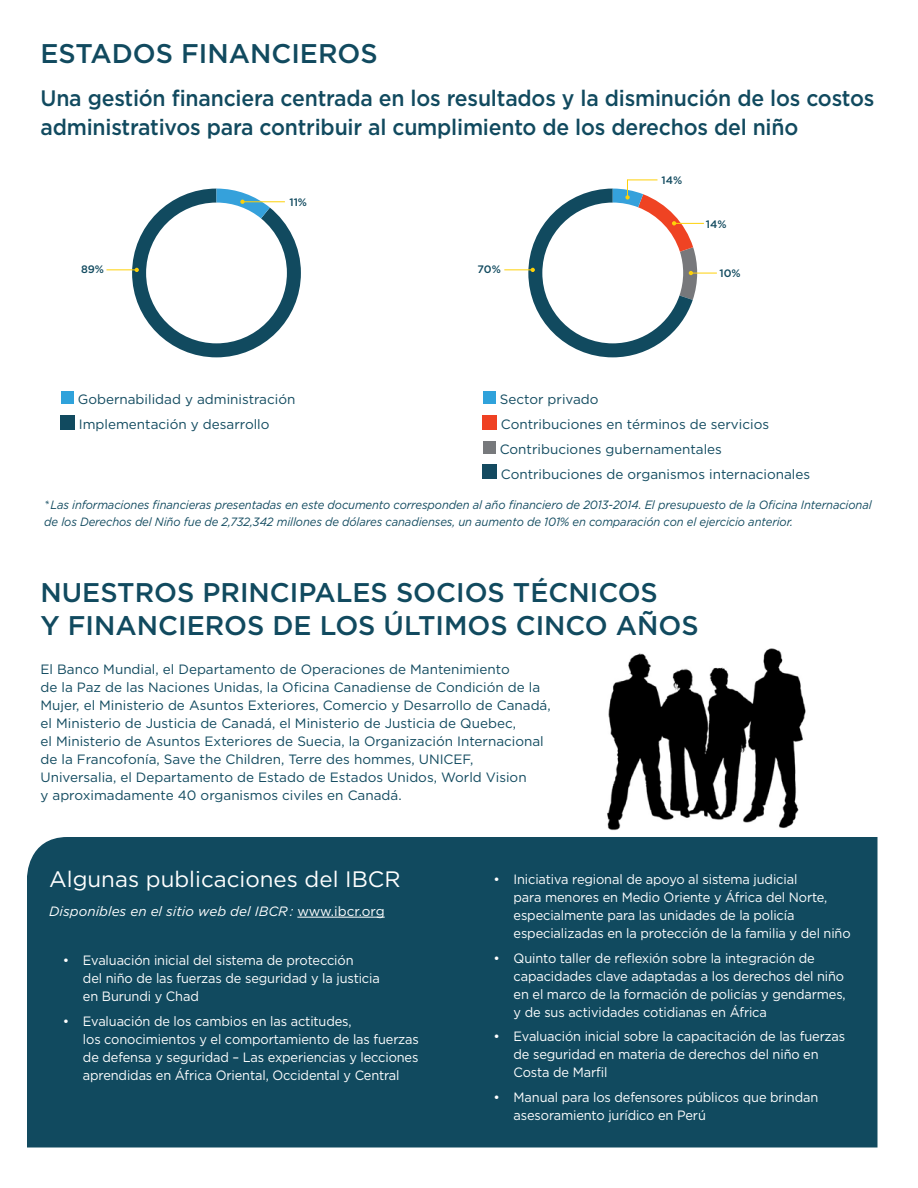
<style>
.page{position:relative;width:918px;height:1188px;background:#fff}
.page>*{position:absolute;margin:0;border:0;box-sizing:border-box;transform-origin:0 0}
.t1{font:500 27px/33px "Gotham";color:#114a5f}
.t2{font:500 22.35px/28.5px "Gotham";letter-spacing:-.01em;color:#114a5f;scale:.95 1}
.t3{font:22.35px "Gotham";color:#fff}
.t4{font:13.5px/18px "Gotham";letter-spacing:-.01em;color:#fff}
.t5{font:13.5px/18px "Gotham";color:#114a5f}
.t6{font:italic 13.5px "Gotham";color:#fff}
.t7{font:italic 12px/16.5px "Gotham";letter-spacing:-.01em;color:#114a5f;scale:.94 1}
.t8{font:500 10.8px "Gotham";color:#114a5f}
.s1{font-style:normal}
</style>
<div class="page">
<img style="left:607px;top:648px;width:199px;height:183px">
<div style="left:27px;top:837px;width:851px;height:311px;background:#114a5f"></div>
<hr style="left:106px;top:270px;width:31px;height:1px;background:#fed10a">
<svg style="left:132px;top:189px;width:169px;height:168px"></svg>
<hr style="left:242px;top:201px;width:43px;height:1px;background:#fed10a">
<svg style="left:504px;top:180px;width:213px;height:177px"></svg>
<div style="left:61px;top:392px;width:13px;height:12px;background:#2fa2db"></div>
<div style="left:61px;top:415px;width:14px;height:14px;background:#114a5f"></div>
<div style="left:483px;top:392px;width:13px;height:12px;background:#2fa2db"></div>
<div style="left:483px;top:415px;width:14px;height:14px;background:#ef4123"></div>
<div style="left:483px;top:441px;width:13px;height:13px;background:#77797c"></div>
<div style="left:483px;top:465px;width:14px;height:14px;background:#144a60"></div>
<hr style="left:297px;top:917px;width:88px;height:1px;background:#fff">
<h1 class="t1" style="left:40px;top:37px;width:339px">ESTADOS FINANCIEROS</h1>
<h2 class="t2" style="left:40px;top:84px;width:879px">Una gestión financiera centrada en los resultados y la disminución de los costos administrativos para contribuir al cumplimiento de los derechos del niño</h2>
<p class="t8" style="left:289px;top:195px;width:19px">11%</p>
<p class="t8" style="left:81px;top:262px;width:25px">89%</p>
<p class="t8" style="left:478px;top:262px;width:25px">70%</p>
<p class="t8" style="left:661px;top:173px;width:22px">14%</p>
<p class="t8" style="left:706px;top:217px;width:22px">14%</p>
<p class="t8" style="left:719px;top:266px;width:23px">10%</p>
<p class="t5" style="left:78px;top:387px;width:219px;line-height:24.8px">Gobernabilidad y administración<br>Implementación y desarrollo</p>
<p class="t5" style="left:500px;top:387px;width:312px;line-height:24.8px">Sector privado<br>Contribuciones en términos de servicios Contribuciones gubernamentales Contribuciones de organismos internacionales</p>
<p class="t7" style="left:44px;top:496px;width:882px">* Las informaciones financieras presentadas en este documento corresponden al año financiero de 2013-2014. El presupuesto de la Oficina Internacional de los Derechos del Niño fue de 2,732,342 millones de dólares canadienses, un aumento de 101% en comparación con el ejercicio anterior.</p>
<h1 class="t1" style="left:40px;top:576px;width:660px">NUESTROS PRINCIPALES SOCIOS TÉCNICOS<br>Y FINANCIEROS DE LOS ÚLTIMOS CINCO AÑOS</h1>
<p class="t5" style="left:41px;top:660px;width:512px">El Banco Mundial, el Departamento de Operaciones de Mantenimiento<br>de la Paz de las Naciones Unidas, la Oficina Canadiense de Condición de la Mujer, el Ministerio de Asuntos Exteriores, Comercio y Desarrollo de Canadá, el Ministerio de Justicia de Canadá, el Ministerio de Justicia de Quebec,<br>el Ministerio de Asuntos Exteriores de Suecia, la Organización Internacional de la Francofonía, Save the Children, Terre des hommes, UNICEF, Universalia, el Departamento de Estado de Estados Unidos, World Vision<br>y aproximadamente 40 organismos civiles en Canadá.</p>
<h2 class="t3" style="left:49px;top:864px;width:353px">Algunas publicaciones del IBCR</h2>
<p class="t6" style="left:49px;top:902px;width:337px">Disponibles en el sitio web del IBCR : <span class="s1">www.ibcr.org</span></p>
<p class="t4" style="left:83px;top:951px;width:298px;text-indent:-20px">• Evaluación inicial del sistema de protección<br>del niño de las fuerzas de seguridad y la justicia en Burundi y Chad</p>
<p class="t4" style="left:83px;top:1012px;width:338px;text-indent:-20px">• Evaluación de los cambios en las actitudes,<br>los conocimientos y el comportamiento de las fuerzas de defensa y seguridad – Las experiencias y lecciones aprendidas en África Oriental, Occidental y Central</p>
<p class="t4" style="left:514px;top:870px;width:339px;text-indent:-20px">• Iniciativa regional de apoyo al sistema judicial<br>para menores en Medio Oriente y África del Norte, especialmente para las unidades de la policía especializadas en la protección de la familia y del niño</p>
<p class="t4" style="left:514px;top:949px;width:334px;text-indent:-20px">• Quinto taller de reflexión sobre la integración de capacidades clave adaptadas a los derechos del niño en el marco de la formación de policías y gendarmes, y de sus actividades cotidianas en África</p>
<p class="t4" style="left:514px;top:1027px;width:333px;text-indent:-20px">• Evaluación inicial sobre la capacitación de las fuerzas de seguridad en materia de derechos del niño en<br>Costa de Marfil</p>
<p class="t4" style="left:514px;top:1088px;width:306px;text-indent:-20px">• Manual para los defensores públicos que brindan asesoramiento jurídico en Perú</p>
</div>
